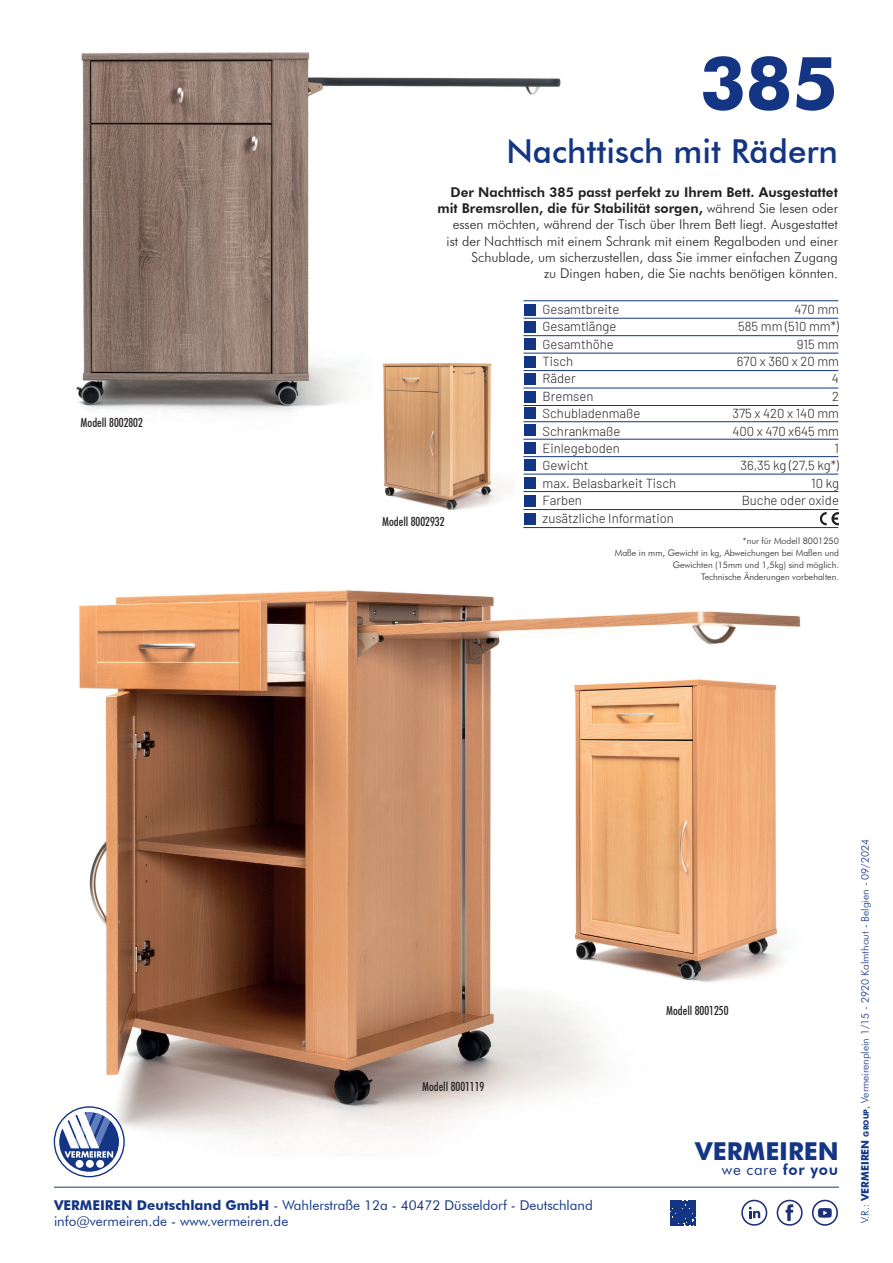
<style>
.page{position:relative;width:893px;height:1263px;background:#fff}
.page>*{position:absolute;margin:0;border:0;box-sizing:border-box;transform-origin:0 0}
.t1{font:700 73.5px "Futura BT";color:#133583}
.t2{font:500 33px "Futura BT";color:#133583}
.t3{font:700 24.6px "Futura BT";color:#133583}
.t4{font:15.15px "Futura BT";letter-spacing:.04em;color:#133583}
.t5{font:300 13.5px/16.2px "Futura BT";color:#231f20;text-align:right}
.t6{font:13.5px "Futura BT";color:#133583}
.t7{font:300 13.05px "Barlow";color:#231f20}
.t8{font:500 condensed 12.45px "Futura BT";color:#231f20}
.t9{font:300 10.5px "Futura BT";color:#133583}
.t10{font:300 9px "Futura BT";color:#231f20}
.s1{font-weight:800}
.s2{font-weight:700}
.s3{font-weight:700;font-size:7.35px}
</style>
<div class="page">
<img style="left:53px;top:335px;width:786px;height:818px">
<img style="left:53px;top:52px;width:542px;height:377px">
<img style="left:374px;top:330px;width:140px;height:192px">
<hr style="left:54px;top:1187px;width:785px;height:1px;background:#133583">
<div style="left:524px;top:304px;width:11px;height:11px;background:#133583"></div>
<div style="left:524px;top:321px;width:11px;height:12px;background:#133583"></div>
<div style="left:524px;top:339px;width:11px;height:11px;background:#133583"></div>
<div style="left:524px;top:356px;width:11px;height:11px;background:#133583"></div>
<div style="left:524px;top:374px;width:11px;height:11px;background:#133583"></div>
<div style="left:524px;top:391px;width:11px;height:11px;background:#133583"></div>
<hr style="left:523px;top:405px;width:315px;height:1px;background:#133583">
<hr style="left:523px;top:388px;width:315px;height:1px;background:#133583">
<hr style="left:523px;top:370px;width:315px;height:1px;background:#133583">
<hr style="left:523px;top:353px;width:315px;height:1px;background:#133583">
<hr style="left:523px;top:335px;width:315px;height:1px;background:#133583">
<hr style="left:523px;top:318px;width:315px;height:1px;background:#133583">
<hr style="left:523px;top:300px;width:315px;height:1px;background:#133583">
<div style="left:524px;top:407px;width:11px;height:12px;background:#133583"></div>
<div style="left:524px;top:425px;width:11px;height:11px;background:#133583"></div>
<div style="left:524px;top:442px;width:11px;height:12px;background:#133583"></div>
<div style="left:524px;top:460px;width:11px;height:11px;background:#133583"></div>
<div style="left:524px;top:477px;width:11px;height:11px;background:#133583"></div>
<hr style="left:523px;top:491px;width:315px;height:1px;background:#133583">
<hr style="left:523px;top:474px;width:315px;height:1px;background:#133583">
<hr style="left:523px;top:456px;width:315px;height:1px;background:#133583">
<hr style="left:523px;top:439px;width:315px;height:1px;background:#133583">
<hr style="left:523px;top:421px;width:315px;height:1px;background:#133583">
<div style="left:524px;top:495px;width:11px;height:11px;background:#133583"></div>
<hr style="left:523px;top:509px;width:315px;height:1px;background:#133583">
<svg style="left:820px;top:512px;width:19px;height:13px"></svg>
<svg style="left:670px;top:1200px;width:25px;height:26px"></svg>
<div style="left:741px;top:1200px;width:26px;height:26px;border:2px solid #1f2f79;border-radius:50%"></div>
<svg style="left:749px;top:1207px;width:11px;height:11px"></svg>
<div style="left:777px;top:1200px;width:26px;height:26px;border:2px solid #1f2f79;border-radius:50%"></div>
<svg style="left:786px;top:1204px;width:7px;height:17px"></svg>
<div style="left:812px;top:1200px;width:26px;height:26px;border:2px solid #1f2f79;border-radius:50%"></div>
<svg style="left:818px;top:1208px;width:14px;height:10px"></svg>
<svg style="left:55px;top:1108px;width:68px;height:68px"></svg>
<div style="left:524px;top:513px;width:11px;height:11px;background:#133583"></div>
<hr style="left:523px;top:527px;width:315px;height:1px;background:#133583">
<p class="t8" style="left:81px;top:415px;width:64px">Modell 8002802</p>
<p class="t1" style="left:700px;top:38px;width:139px">385</p>
<p class="t2" style="left:506px;top:131px;width:333px">Nachttisch mit Rädern</p>
<p class="t5" style="left:437px;top:184px;width:402px"><span class="s1">Der Nachttisch 385 passt perfekt zu Ihrem Bett. Ausgestattet mit Bremsrollen, die für Stabilität sorgen,</span> während Sie lesen oder essen möchten, während der Tisch über Ihrem Bett liegt. Ausgestattet<br>ist der Nachttisch mit einem Schrank mit einem Regalboden und einer Schublade, um sicherzustellen, dass Sie immer einfachen Zugang</p>
<p class="t5" style="left:544px;top:265px;width:295px">zu Dingen haben, die Sie nachts benötigen könnten.</p>
<p class="t8" style="left:382px;top:514px;width:64px">Modell 8002932</p>
<p class="t7" style="left:543px;top:300px;width:78px">Gesamtbreite</p>
<p class="t7" style="left:794px;top:300px;width:46px">470 mm</p>
<p class="t7" style="left:543px;top:317px;width:75px">Gesamtlänge</p>
<p class="t7" style="left:738px;top:317px;width:102px">585 mm (510 mm*)</p>
<p class="t7" style="left:543px;top:334px;width:73px">Gesamthöhe</p>
<p class="t7" style="left:797px;top:334px;width:44px">915 mm</p>
<p class="t7" style="left:543px;top:352px;width:32px">Tisch</p>
<p class="t7" style="left:737px;top:352px;width:103px">670 x 360 x 20 mm</p>
<p class="t7" style="left:543px;top:369px;width:35px">Räder</p>
<p class="t7" style="left:832px;top:369px;width:9px">4</p>
<p class="t7" style="left:543px;top:387px;width:52px">Bremsen</p>
<p class="t7" style="left:832px;top:387px;width:8px">2</p>
<p class="t7" style="left:543px;top:404px;width:99px">Schubladenmaße</p>
<p class="t7" style="left:732px;top:404px;width:108px">375 x 420 x 140 mm</p>
<p class="t7" style="left:543px;top:421px;width:79px">Schrankmaße</p>
<p class="t7" style="left:732px;top:421px;width:108px">400 x 470 x645 mm</p>
<p class="t7" style="left:543px;top:439px;width:79px">Einlegeboden</p>
<p class="t7" style="left:834px;top:439px;width:6px">1</p>
<p class="t7" style="left:543px;top:456px;width:47px">Gewicht</p>
<p class="t7" style="left:740px;top:456px;width:100px">36,35 kg (27,5 kg*)</p>
<p class="t7" style="left:543px;top:474px;width:135px">max. Belasbarkeit Tisch</p>
<p class="t7" style="left:811px;top:474px;width:29px">10 kg</p>
<p class="t7" style="left:543px;top:491px;width:41px">Farben</p>
<p class="t7" style="left:742px;top:491px;width:99px">Buche oder oxide</p>
<p class="t7" style="left:543px;top:508px;width:133px">zusätzliche Information</p>
<p class="t10" style="left:743px;top:535px;width:98px">*nur für Modell 8001250</p>
<p class="t10" style="left:615px;top:547px;width:226px">Maße in mm, Gewicht in kg, Abweichungen bei Maßen und</p>
<p class="t10" style="left:673px;top:559px;width:168px">Gewichten (15mm und 1,5kg) sind möglich.</p>
<p class="t10" style="left:701px;top:571px;width:139px">Technische Änderungen vorbehalten.</p>
<p class="t8" style="left:422px;top:1079px;width:64px">Modell 8001119</p>
<p class="t6" style="left:54px;top:1197px;width:540px"><span class="s2">VERMEIREN Deutschland GmbH</span> - Wahlerstraße 12a - 40472 Düsseldorf - Deutschland</p>
<p class="t6" style="left:54px;top:1213px;width:236px">info@vermeiren.de - www.vermeiren.de</p>
<p class="t8" style="left:666px;top:1003px;width:64px">Modell 8001250</p>
<p class="t3" style="left:695px;top:1136px;width:145px">VERMEIREN</p>
<p class="t4" style="left:722px;top:1160px;width:118px">we care <span class="s1">for you</span></p>
<p class="t9" style="left:859px;top:1223px;width:385px;rotate:-90deg">V.R.: <span class="s2">VERMEIREN</span> <span class="s3">group</span>, Vermeirenplein 1/15 - 2920 Kalmthout - Belgien - 09/2024</p>
</div>
